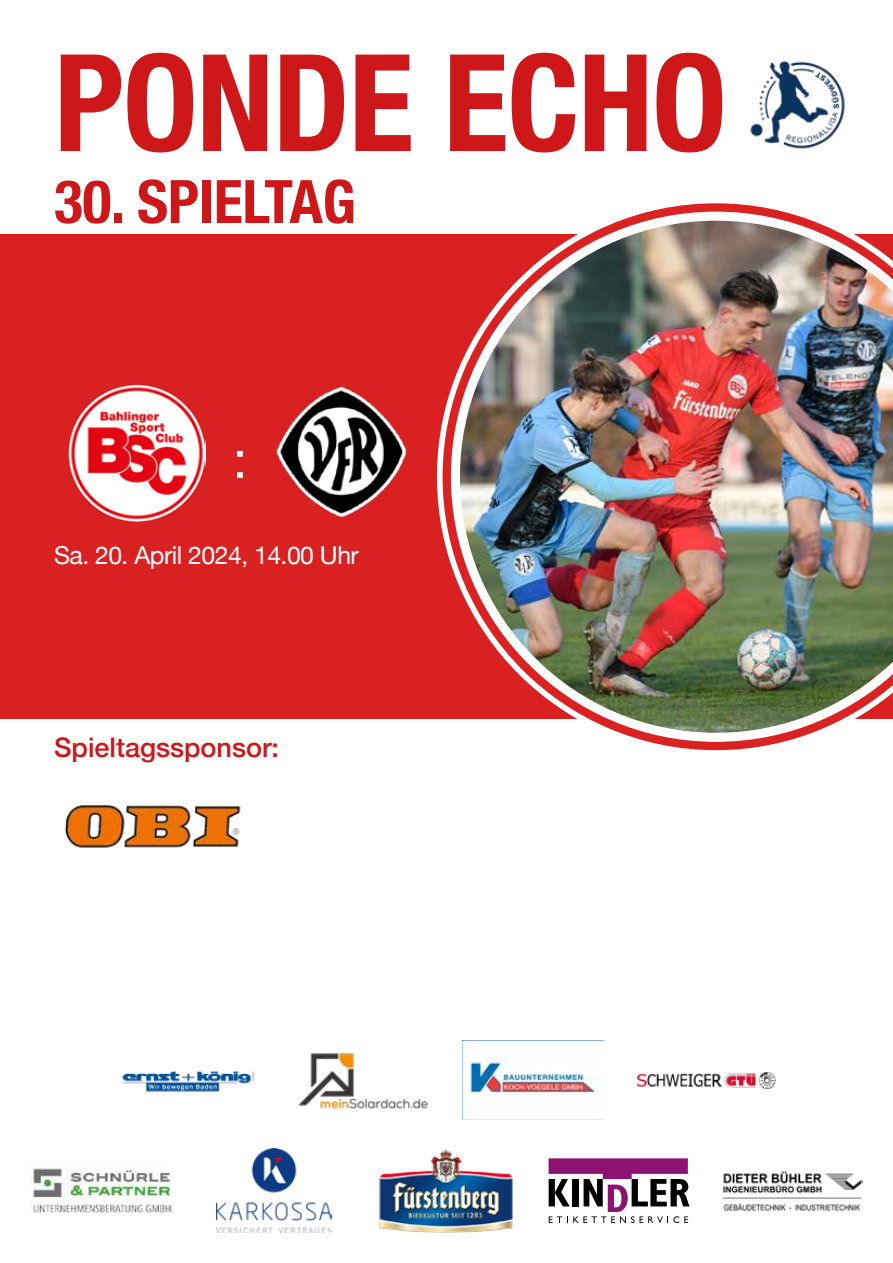
<style>
.page{position:relative;width:893px;height:1263px;background:#fff}
.page>*{position:absolute;margin:0;border:0;box-sizing:border-box;transform-origin:0 0}
.t1{font:700 condensed 135px "Helvetica Neue";letter-spacing:-.01em;color:#cd1719}
.t2{font:700 condensed 60px "Helvetica Neue";letter-spacing:-.005em;color:#cd1719}
.t3{font:52.5px "Helvetica Neue";color:#fff}
.t4{font:500 27px "Helvetica Neue";color:#cd1719}
.t5{font:24.75px "Helvetica Neue";letter-spacing:-.02em;color:#fff}
</style>
<div class="page">
<div style="left:0;top:234px;width:893px;height:484px;background:#da2122"></div>
<svg style="left:437px;top:203px;width:347px;height:548px"></svg>
<svg style="left:451px;top:212px;width:362px;height:530px"></svg>
<img style="left:460px;top:221px;width:433px;height:512px">
<img style="left:750px;top:60px;width:95px;height:89px">
<img style="left:68px;top:385px;width:137px;height:136px">
<img style="left:276px;top:386px;width:131px;height:132px">
<img style="left:31px;top:1168px;width:141px;height:46px">
<img style="left:217px;top:1149px;width:114px;height:83px">
<img style="left:379px;top:1149px;width:134px;height:83px">
<svg style="left:549px;top:1158px;width:140px;height:65px"></svg>
<img style="left:722px;top:1171px;width:140px;height:40px">
<img style="left:122px;top:1070px;width:133px;height:22px">
<img style="left:298px;top:1053px;width:130px;height:56px">
<img style="left:462px;top:1040px;width:141px;height:80px">
<img style="left:637px;top:1072px;width:139px;height:17px">
<img style="left:65px;top:805px;width:176px;height:43px">
<h1 class="t1" style="left:54px;top:-9px;width:674px">PONDE ECHO</h1>
<h2 class="t2" style="left:54px;top:152px;width:303px">30. SPIELTAG</h2>
<h3 class="t3" style="left:233px;top:421px;width:16px">:</h3>
<p class="t5" style="left:54px;top:537px;width:306px">Sa. 20. April 2024, 14.00 Uhr</p>
<p class="t4" style="left:54px;top:726px;width:227px">Spieltagssponsor:</p>
</div>
